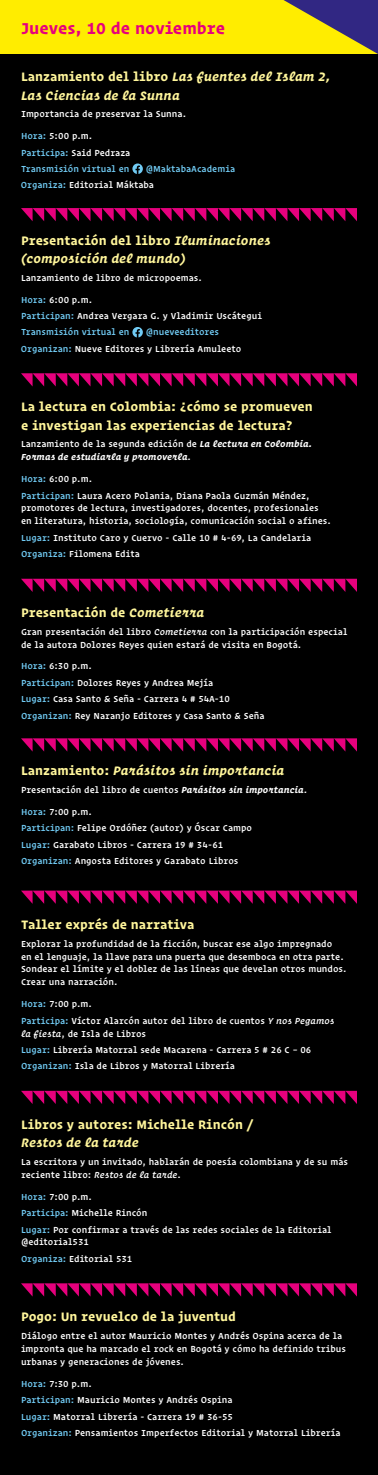
<style>
.page{position:relative;width:378px;height:1475px;background:#fff}
.page>*{position:absolute;margin:0;border:0;box-sizing:border-box;transform-origin:0 0}
.t1{font:700 15.75px "Operator S Sm";color:#e6007d}
.t2{font:700 12.25px/18.2px "Operator S Sm";color:#fff69b}
.t3{font:italic 700 12.25px/18.2px "Operator S Sm";color:#fff69b}
.t4{font:500 8.75px/16.4px "Operator S Sm";color:#fff}
.t5{font:500 8.75px/16.4px "Operator S Sm";color:#71cbf4}
.t6{font:italic 700 8.75px/12.9px "Operator S Sm";color:#fff}
.s1{font-style:normal}
.s2{color:#fff}
.s3{color:#71cbf4}
.s4{font-weight:500;font-style:normal}
.s5{font-style:italic}
.s6{font-weight:700;font-style:italic}
</style>
<div class="page">
<div style="left:0;top:0;width:378px;height:54px;background:#ffed00"></div>
<svg style="left:283px;top:0;width:95px;height:54px"></svg>
<div style="left:0;top:54px;width:378px;height:1421px;background:#000"></div>
<svg style="left:132px;top:164px;width:11px;height:10px"></svg>
<svg style="left:21px;top:208px;width:336px;height:13px"></svg>
<svg style="left:132px;top:327px;width:11px;height:10px"></svg>
<svg style="left:21px;top:373px;width:336px;height:13px"></svg>
<svg style="left:21px;top:579px;width:336px;height:13px"></svg>
<svg style="left:21px;top:738px;width:336px;height:14px"></svg>
<svg style="left:21px;top:891px;width:336px;height:13px"></svg>
<svg style="left:21px;top:1091px;width:336px;height:13px"></svg>
<svg style="left:21px;top:1283px;width:336px;height:13px"></svg>
<h1 class="t1" style="left:21px;top:13px;width:206px">Jueves, 10 de noviembre</h1>
<h2 class="t3" style="left:21px;top:67px;width:311px"><span class="s1">Lanzamiento del libro</span> Las fuentes del Islam 2,<br>Las Ciencias de la Sunna</h2>
<p class="t4" style="left:21px;top:105px;width:167px">Importancia de preservar la Sunna.</p>
<p class="t5" style="left:21px;top:127px;width:111px">Hora: <span class="s2">5:00 p.m.<br></span>Participa: <span class="s2">Said Pedraza<br></span>Transmisión virtual en</p>
<p class="t5" style="left:21px;top:160px;width:216px;text-indent:125px">@MaktabaAcademia<br>Organiza: <span class="s2">Editorial Máktaba</span></p>
<h2 class="t3" style="left:21px;top:230px;width:251px"><span class="s1">Presentación del libro</span> Iluminaciones (composición del mundo)</h2>
<p class="t4" style="left:21px;top:268px;width:182px">Lanzamiento de libro de micropoemas.</p>
<p class="t4" style="left:21px;top:290px;width:243px"><span class="s3">Hora:</span> 6:00 p.m.<br><span class="s3">Participan:</span> Andrea Vergara G. y Vladimir Uscátegui<br><span class="s3">Transmisión virtual en</span></p>
<p class="t4" style="left:21px;top:323px;width:222px;text-indent:125px"><span class="s3">@nueveeditores<br>Organizan:</span> Nueve Editores y Librería Amuleeto</p>
<h2 class="t2" style="left:21px;top:396px;width:293px">La lectura en Colombia: ¿cómo se promueven e investigan las experiencias de lectura?</h2>
<p class="t6" style="left:21px;top:437px;width:293px"><span class="s4">Lanzamiento de la segunda edición de</span> La lectura en Colombia.<br>Formas de estudiarla y promoverla<span class="s4">.</span></p>
<p class="t4" style="left:21px;top:470px;width:290px"><span class="s3">Hora:</span> 6:00 p.m.<br><span class="s3">Participan:</span> Laura Acero Polania, Diana Paola Guzmán Méndez,</p>
<p class="t4" style="left:21px;top:501px;width:311px;line-height:12.9px">promotores de lectura, investigadores, docentes, profesionales en literatura, historia, sociología, comunicación social o afines.</p>
<p class="t4" style="left:21px;top:529px;width:292px"><span class="s3">Lugar:</span> Instituto Caro y Cuervo - Calle 10 # 4-69, La Candelaria<br><span class="s3">Organiza:</span> Filomena Edita</p>
<h2 class="t2" style="left:21px;top:602px;width:185px">Presentación de <span class="s5">Cometierra</span></h2>
<p class="t4" style="left:21px;top:624px;width:328px;line-height:12.9px">Gran presentación del libro <span class="s5">Cometierra</span> con la participación especial de la autora Dolores Reyes quien estará de visita en Bogotá.</p>
<p class="t4" style="left:21px;top:657px;width:245px"><span class="s3">Hora:</span> 6:30 p.m.<br><span class="s3">Participan:</span> Dolores Reyes y Andrea Mejía<br><span class="s3">Lugar:</span> Casa Santo &amp; Seña - Carrera 4 # 54A-10<br><span class="s3">Organizan:</span> Rey Naranjo Editores y Casa Santo &amp; Seña</p>
<h2 class="t3" style="left:21px;top:761px;width:265px"><span class="s1">Lanzamiento:</span> Parásitos sin importancia</h2>
<p class="t4" style="left:21px;top:781px;width:288px">Presentación del libro de cuentos <span class="s6">Parásitos sin importancia</span>.</p>
<p class="t4" style="left:21px;top:802px;width:233px"><span class="s3">Hora:</span> 7:00 p.m.<br><span class="s3">Participan:</span> Felipe Ordóñez (autor) y Óscar Campo <span class="s3">Lugar:</span> Garabato Libros - Carrera 19 # 34-61<br><span class="s3">Organizan:</span> Angosta Editores y Garabato Libros</p>
<h2 class="t2" style="left:21px;top:914px;width:175px">Taller exprés de narrativa</h2>
<p class="t4" style="left:21px;top:936px;width:327px;line-height:12.9px">Explorar la profundidad de la ficción, buscar ese algo impregnado<br>en el lenguaje, la llave para una puerta que desemboca en otra parte.<br>Sondear el límite y el doblez de las líneas que develan otros mundos.<br>Crear una narración.</p>
<p class="t4" style="left:21px;top:995px;width:315px"><span class="s3">Hora:</span> 7:00 p.m.<br><span class="s3">Participa:</span> Víctor Alarcón autor del libro de cuentos <span class="s5">Y nos Pegamos</span></p>
<p class="t4" style="left:21px;top:1024px;width:292px"><span class="s5">la fiesta</span>, de Isla de Libros<br><span class="s3">Lugar:</span> Librería Matorral sede Macarena - Carrera 5 # 26 C – 06<br><span class="s3">Organizan:</span> Isla de Libros y Matorral Librería</p>
<h2 class="t2" style="left:21px;top:1114px;width:234px">Libros y autores: Michelle Rincón /</h2>
<h2 class="t3" style="left:21px;top:1133px;width:119px">Restos de la tarde</h2>
<p class="t4" style="left:21px;top:1154px;width:329px;line-height:12.9px">La escritora y un invitado, hablarán de poesía colombiana y de su más reciente libro: <span class="s5">Restos de la tarde</span>.</p>
<p class="t4" style="left:21px;top:1187px;width:312px"><span class="s3">Hora:</span> 7:00 p.m.<br><span class="s3">Participa:</span> Michelle Rincón<br><span class="s3">Lugar:</span> Por confirmar a través de las redes sociales de la Editorial</p>
<p class="t4" style="left:21px;top:1233px;width:113px">@editorial531<br><span class="s3">Organiza:</span> Editorial 531</p>
<h2 class="t2" style="left:21px;top:1306px;width:217px">Pogo: Un revuelco de la juventud</h2>
<p class="t4" style="left:21px;top:1329px;width:327px;line-height:12.9px">Diálogo entre el autor Mauricio Montes y Andrés Ospina acerca de la impronta que ha marcado el rock en Bogotá y cómo ha definido tribus urbanas y generaciones de jóvenes.</p>
<p class="t4" style="left:21px;top:1374px;width:321px"><span class="s3">Hora:</span> 7:30 p.m.<br><span class="s3">Participan:</span> Mauricio Montes y Andrés Ospina<br><span class="s3">Lugar:</span> Matorral Librería - Carrera 19 # 36-55<br><span class="s3">Organizan:</span> Pensamientos Imperfectos Editorial y Matorral Librería</p>
</div>
